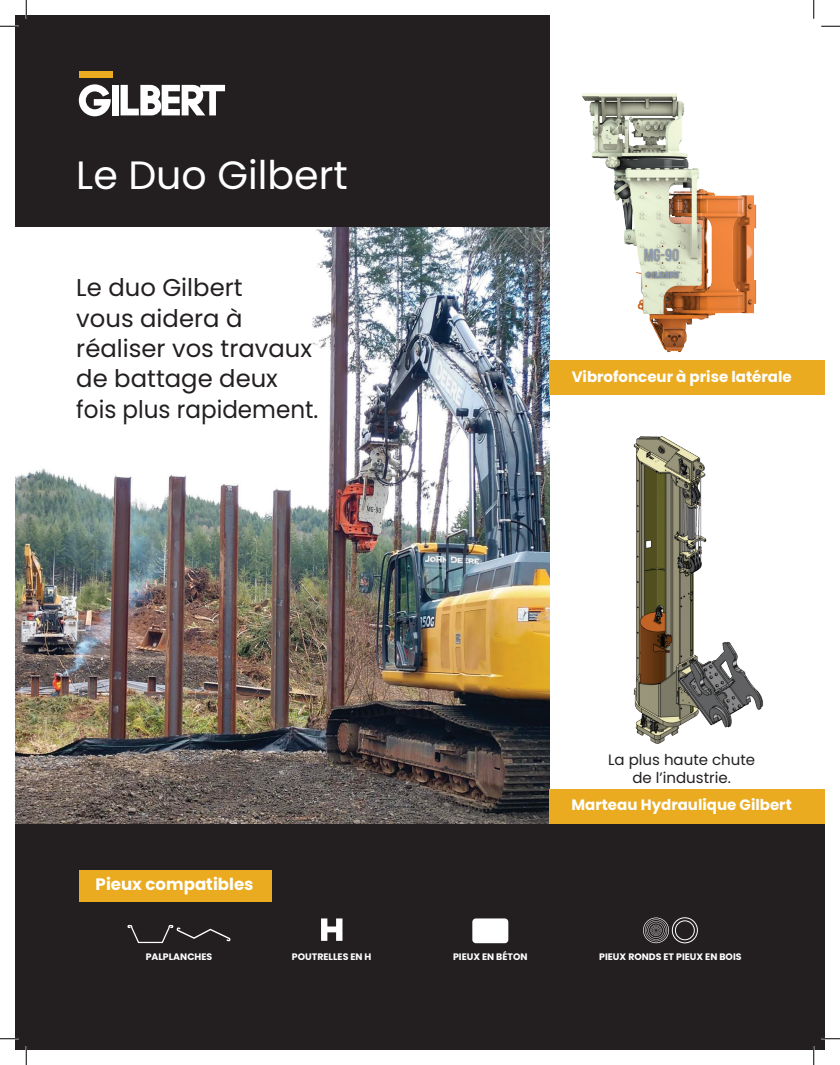
<style>
.page{position:relative;width:840px;height:1065px;background:#fff}
.page>*{position:absolute;margin:0;border:0;box-sizing:border-box;transform-origin:0 0}
.t1{font:39.5px "Poppins";color:#fff}
.t2{font:24.25px/30.4px "Poppins";color:#231f20}
.t3{font:700 16.62px "Poppins";color:#fff}
.t4{font:700 15px "Poppins";color:#fff}
.t5{font:15px/17.5px "Poppins";color:#231f20;text-align:center}
.t6{font:700 9.38px "Poppins";color:#fff}
</style>
<div class="page">
<img style="left:15px;top:227px;width:535px;height:597px">
<div style="left:15px;top:824px;width:810px;height:226px;background:#231f20"></div>
<div style="left:15px;top:15px;width:535px;height:212px;background:#231f20"></div>
<div style="left:79px;top:71px;width:33px;height:7px;background:#eaab20"></div>
<div style="left:112px;top:85px;width:7px;height:30px;background:#fff"></div>
<svg style="left:121px;top:85px;width:104px;height:30px"></svg>
<svg style="left:79px;top:84px;width:32px;height:32px"></svg>
<div style="left:79px;top:870px;width:193px;height:31px;background:#eaab20"></div>
<div style="left:550px;top:360px;width:275px;height:35px;background:#eaab20"></div>
<div style="left:550px;top:789px;width:275px;height:35px;background:#eaab20"></div>
<svg style="left:127px;top:925px;width:104px;height:19px"></svg>
<img style="left:582px;top:93px;width:175px;height:260px">
<img style="left:633px;top:436px;width:130px;height:308px">
<div style="left:472px;top:918px;width:36px;height:25px;background:#fff;border-radius:4px"></div>
<svg style="left:321px;top:918px;width:21px;height:23px"></svg>
<svg style="left:643px;top:917px;width:55px;height:27px"></svg>
<svg style="left:0;top:25px;width:19px;height:2px"></svg>
<svg style="left:821px;top:25px;width:19px;height:2px"></svg>
<svg style="left:0;top:1038px;width:19px;height:2px"></svg>
<svg style="left:821px;top:1038px;width:19px;height:2px"></svg>
<svg style="left:25px;top:0;width:2px;height:19px"></svg>
<svg style="left:25px;top:1046px;width:2px;height:19px"></svg>
<svg style="left:813px;top:0;width:2px;height:19px"></svg>
<svg style="left:813px;top:1046px;width:2px;height:19px"></svg>
<h1 class="t1" style="left:76px;top:152px;width:273px">Le Duo Gilbert</h1>
<p class="t2" style="left:76px;top:273px;width:244px">Le duo Gilbert<br>vous aidera à réaliser vos travaux de battage deux fois plus rapidement.</p>
<p class="t3" style="left:96px;top:875px;width:159px">Pieux compatibles</p>
<p class="t4" style="left:572px;top:368px;width:222px">Vibrofonceur à prise latérale</p>
<p class="t5" style="left:608px;top:751px;width:149px">La plus haute chute de l’industrie.</p>
<p class="t4" style="left:572px;top:796px;width:222px">Marteau Hydraulique Gilbert</p>
<p class="t6" style="left:146px;top:952px;width:68px">PALPLANCHES</p>
<p class="t6" style="left:292px;top:952px;width:81px">POUTRELLES EN H</p>
<p class="t6" style="left:453px;top:952px;width:76px">PIEUX EN BÉTON</p>
<p class="t6" style="left:599px;top:952px;width:144px">PIEUX RONDS ET PIEUX EN BOIS</p>
</div>
